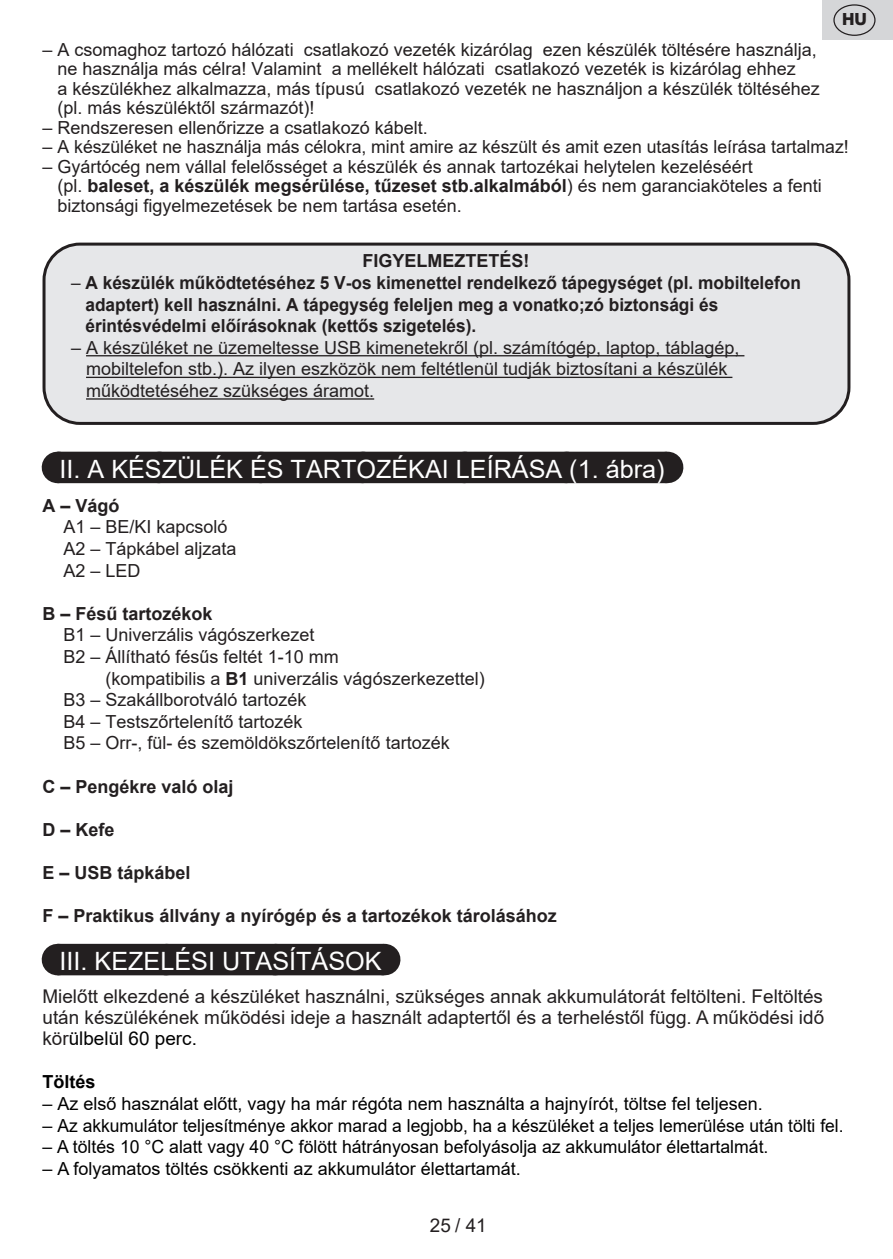
<style>
.page{position:relative;width:893px;height:1259px;background:#fff}
.page>*{position:absolute;margin:0;border:0;box-sizing:border-box;transform-origin:0 0}
.Grafický_nadpis_ETA{font:25.2px "Arial";color:#fff}
.t1{font:18.9px/21px "Arial";color:#231f20;text-align:justify}
.Normální{font:18px/19.5px "Arial";color:#231f20}
.Normální-2{font:18px "Arial";color:#000}
.Normální-3{font:700 18px/21.6px "Arial";color:#231f20;scale:.96 1}
.Normální-4{font:700 18px "Arial";color:#231f20}
.t2{font:700 18px "Arial";color:#000}
.t3{font:800 16.8px "Helvetica Neue OT";color:#231f20}
.s1{font-weight:700}
.s2{font-weight:400}
.s3{color:#000}
</style>
<div class="page">
<div style="left:822px;top:0;width:71px;height:39px;background:#d5d6d8"></div>
<div style="left:833px;top:4px;width:42px;height:32px;border:1px solid #231f20;border-radius:50%"></div>
<div style="left:57px;top:452px;width:610px;height:31px;background:#231f20"></div>
<hr style="left:667px;top:452px;width:1px;height:31px;background:#231f20">
<div style="left:57px;top:944px;width:327px;height:31px;background:#231f20"></div>
<hr style="left:384px;top:944px;width:1px;height:31px;background:#231f20">
<div style="left:44px;top:244px;width:805px;height:179px;background:#e6e7e9;border-radius:36px"></div>
<hr style="left:86px;top:355px;width:658px;height:1px;background:#231f20">
<hr style="left:86px;top:377px;width:646px;height:1px;background:#231f20">
<hr style="left:86px;top:398px;width:288px;height:2px;background:#231f20">
<div style="left:43px;top:243px;width:807px;height:182px;border:3px solid #231f20;border-radius:36px"></div>
<p class="t3" style="left:842px;top:9px;width:26px">HU</p>
<p class="Normální" style="left:58px;top:39px;width:764px;text-indent:-15px">– A csomaghoz tartozó hálózati csatlakozó vezeték kizárólag ezen készülék töltésére használja, ne használja más célra! Valamint a mellékelt hálózati csatlakozó vezeték is kizárólag ehhez<br>a készülékhez alkalmazza, más típusú csatlakozó vezeték ne használjon a készülék töltéséhez (pl. más készüléktől származót)!</p>
<p class="Normální" style="left:43px;top:117px;width:387px">– Rendszeresen ellenőrizze a csatlakozó kábelt.</p>
<p class="Normální" style="left:43px;top:137px;width:808px">– A készüléket ne használja más célokra, mint amire az készült és amit ezen utasítás leírása tartalmaz!</p>
<p class="Normální" style="left:58px;top:156px;width:766px;text-indent:-15px">– Gyártócég nem vállal felelősséget a készülék és annak tartozékai helytelen kezeléséért<br>(pl. <span class="s1">baleset, a készülék megsérülése, tűzeset stb.alkalmából</span>) és nem garanciaköteles a fenti biztonsági figyelmezetések be nem tartása esetén.</p>
<p class="Normální-4" style="left:363px;top:248px;width:169px">FIGYELMEZTETÉS!</p>
<p class="Normální-3" style="left:85px;top:272px;width:747px;text-indent:-14px"><span class="s2">–</span> A készülék működtetéséhez 5 V-os kimenettel rendelkező tápegységet (pl. mobiltelefon adaptert) kell használni. A tápegység feleljen meg a vonatko;zó biztonsági és érintésvédelmi előírásoknak (kettős szigetelés).</p>
<p class="Normální" style="left:86px;top:337px;width:655px;line-height:21.6px;text-indent:-15px">– A készüléket ne üzemeltesse USB kimenetekről (pl. számítógép, laptop, táblagép, mobiltelefon stb.). Az ilyen eszközök nem feltétlenül tudják biztosítani a készülék működtetéséhez szükséges áramot.</p>
<p class="Grafický_nadpis_ETA" style="left:60px;top:452px;width:606px">II. A KÉSZÜLÉK ÉS TARTOZÉKAI LEÍRÁSA (1. ábra)</p>
<p class="Normální-4" style="left:43px;top:493px;width:79px">A – Vágó</p>
<p class="Normální" style="left:64px;top:517px;width:166px">A1 – BE/KI kapcsoló</p>
<p class="Normální" style="left:64px;top:539px;width:175px">A2 – Tápkábel aljzata</p>
<p class="Normální" style="left:64px;top:560px;width:79px">A2 – LED</p>
<p class="Normální-4" style="left:43px;top:601px;width:172px">B – Fésű tartozékok</p>
<p class="Normální" style="left:64px;top:625px;width:253px">B1 – Univerzális vágószerkezet</p>
<p class="Normální" style="left:106px;top:645px;width:381px;line-height:21.6px;text-indent:-42px">B2 – Állítható fésűs feltét 1-10 mm<br>(kompatibilis a <span class="s1">B1</span> univerzális vágószerkezettel)</p>
<p class="Normální" style="left:64px;top:690px;width:245px">B3 – Szakállborotváló tartozék</p>
<p class="Normální" style="left:64px;top:711px;width:241px">B4 – Testszőrtelenítő tartozék</p>
<p class="Normální" style="left:64px;top:733px;width:388px">B5 – Orr-, fül- és szemöldökszőrtelenítő tartozék</p>
<p class="Normální-4" style="left:43px;top:773px;width:193px">C – Pengékre való olaj</p>
<p class="Normální-4" style="left:43px;top:817px;width:74px">D – Kefe</p>
<p class="Normální-4" style="left:43px;top:860px;width:150px">E – USB tápkábel</p>
<p class="Normální-4" style="left:43px;top:903px;width:516px">F – Praktikus állvány a nyírógép és a tartozékok tárolásához</p>
<p class="Grafický_nadpis_ETA" style="left:60px;top:944px;width:324px">III. KEZELÉSI UTASÍTÁSOK</p>
<p class="t1" style="left:43px;top:986px;width:783px">Mielőtt elkezdené a készüléket használni, szükséges annak akkumulátorát feltölteni. Feltöltés után készülékének működési ideje a használt adaptertől és a terheléstől függ. A működési idő kör<span class="s3">ülbelül 60 perc.</span></p>
<p class="t2" style="left:43px;top:1069px;width:55px">Töltés</p>
<p class="Normální-2" style="left:43px;top:1091px;width:722px">– Az első használat előtt, vagy ha már régóta nem használta a hajnyírót, töltse fel teljesen.</p>
<p class="Normální-2" style="left:43px;top:1113px;width:803px">– Az akkumulátor teljesítménye akkor marad a legjobb, ha a készüléket a teljes lemerülése után tölti fel.</p>
<p class="Normální-2" style="left:43px;top:1134px;width:727px">– A töltés 10 °C alatt vagy 40 °C fölött hátrányosan befolyásolja az akkumulátor élettartalmát.</p>
<p class="Normální-2" style="left:43px;top:1156px;width:480px">– A folyamatos töltés csökkenti az akkumulátor élettartamát.</p>
<p class="t1" style="left:430px;top:1214px;width:58px">25 / 41</p>
</div>
